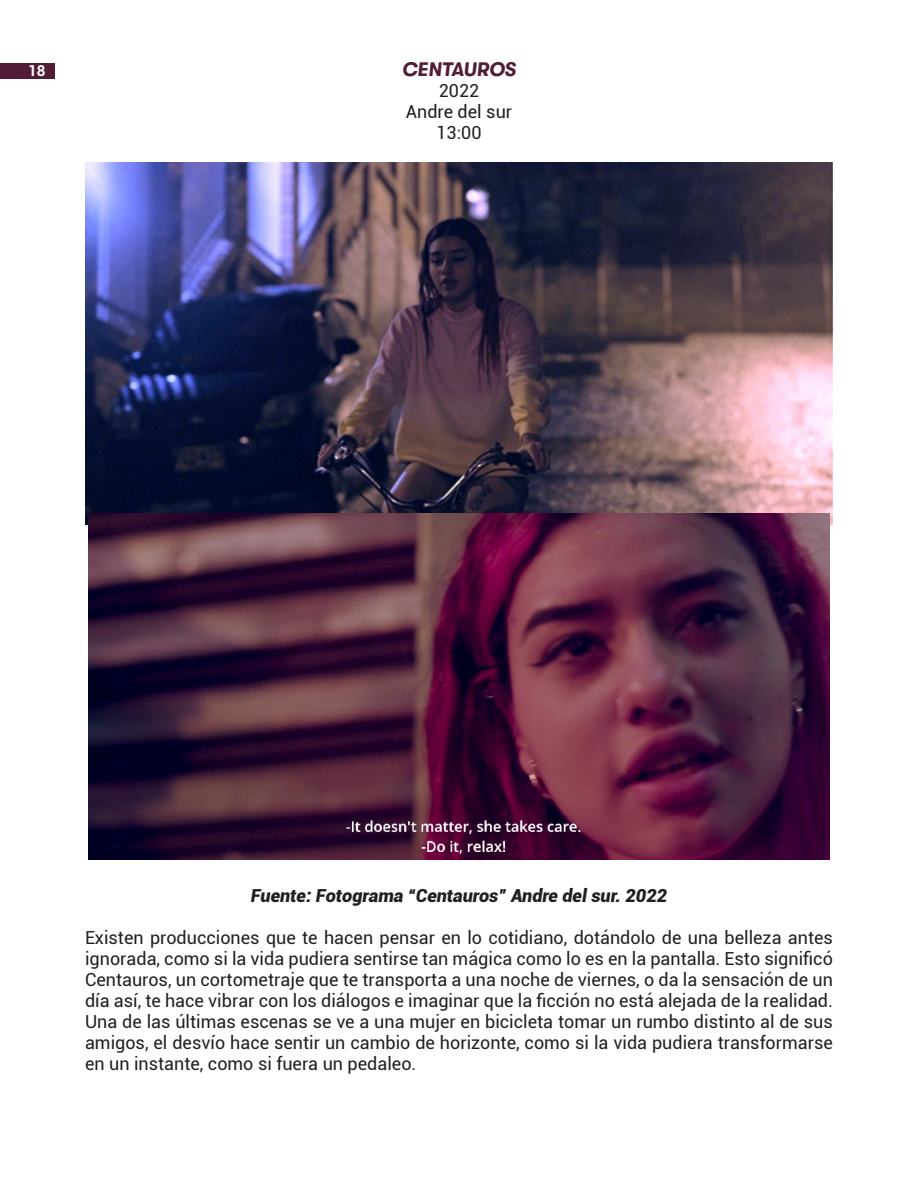
<style>
.page{position:relative;width:918px;height:1188px;background:#fff}
.page>*{position:absolute;margin:0;border:0;box-sizing:border-box;transform-origin:0 0}
.subtitulos_cortometrajes{font:italic 700 19.5px "GT Walsheim Pro";color:#511c36}
.CUERPO_DE_TEXTO{font:18px/21px "Roboto";color:#231f20;text-align:justify}
.titulos_graficos{font:italic 900 18px "Roboto";color:#231f20}
.t1{font:700 15px "Roboto";color:#fff}
</style>
<div class="page">
<div style="left:0;top:63px;width:55px;height:15px;background:#521c36"></div>
<img style="left:86px;top:163px;width:747px;height:361px">
<img style="left:89px;top:513px;width:740px;height:347px">
<p class="t1" style="left:28px;top:60px;width:19px">18</p>
<p class="subtitulos_cortometrajes" style="left:402px;top:59px;width:115px">CENTAUROS</p>
<p class="CUERPO_DE_TEXTO" style="left:439px;top:80px;width:42px">2022</p>
<p class="CUERPO_DE_TEXTO" style="left:406px;top:101px;width:108px">Andre del sur</p>
<p class="CUERPO_DE_TEXTO" style="left:436px;top:122px;width:47px">13:00</p>
<p class="titulos_graficos" style="left:251px;top:883px;width:418px">Fuente: Fotograma “Centauros” Andre del sur. 2022</p>
<p class="CUERPO_DE_TEXTO" style="left:85px;top:927px;width:749px">Existen producciones que te hacen pensar en lo cotidiano, dotándolo de una belleza antes ignorada, como si la vida pudiera sentirse tan mágica como lo es en la pantalla. Esto significó Centauros, un cortometraje que te transporta a una noche de viernes, o da la sensación de un día así, te hace vibrar con los diálogos e imaginar que la ficción no está alejada de la realidad.<br>Una de las últimas escenas se ve a una mujer en bicicleta tomar un rumbo distinto al de sus amigos, el desvío hace sentir un cambio de horizonte, como si la vida pudiera transformarse en un instante, como si fuera un pedaleo.</p>
</div>
